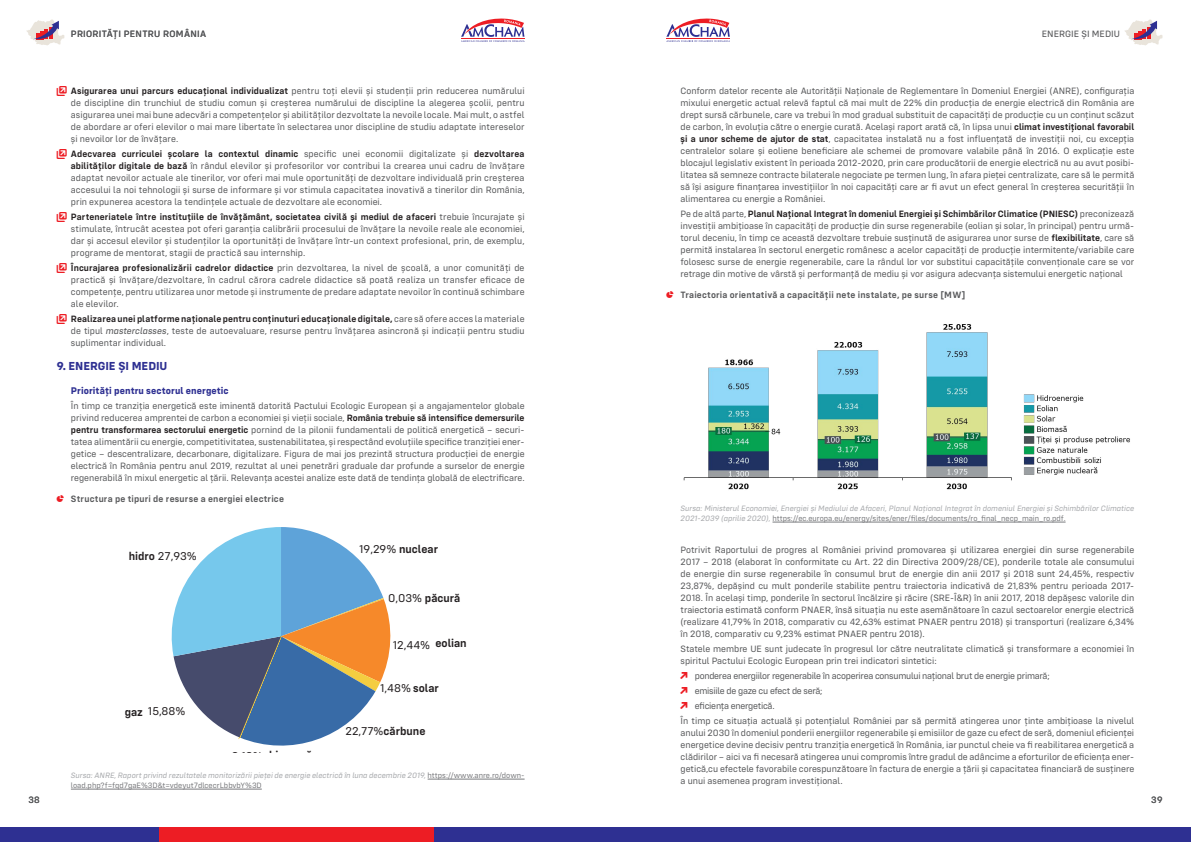
<style>
.page{position:relative;width:1191px;height:842px;background:#fff}
.page>*{position:absolute;margin:0;border:0;box-sizing:border-box;transform-origin:0 0}
.t1{font:700 12px "Config";letter-spacing:-.005em;color:#2e3092}
.t2{font:600 11.7px "Config";color:#231f20}
.t3{font:11.7px "Config";color:#231f20}
.t4{font:700 10px "Config";letter-spacing:.005em;color:#2e3092}
.t5{font:9.5px/12px "Config";color:#58595b;text-align:justify}
.t6{font:9.5px/15px "Config";letter-spacing:-.025em;color:#58595b}
.t7{font:600 9.5px "Config";letter-spacing:.02em;color:#58595b}
.t8{font:9.5px "Config Text";letter-spacing:.035em;color:#58595b}
.t9{font:italic 8px/10px "Config";color:#a7a9ac}
.s1{font-family:"Web Hosting Hub Glyphs";font-size:10px;color:#ed1d24}
.s2{font-weight:600;color:#231f20}
.s3{font-family:"Config Text";font-style:italic}
.s4{font-weight:600}
.s5{font-weight:400}
.s6{font-style:normal;color:#797a7d}
.s7{font-family:"Web Hosting Hub Glyphs";font-size:7px;color:#ed1d24}
</style>
<div class="page">
<hr style="left:427px;top:779px;width:97px;height:1px;background:#797a7d">
<hr style="left:71px;top:789px;width:191px;height:1px;background:#797a7d">
<svg style="left:171px;top:527px;width:220px;height:219px"></svg>
<hr style="left:772px;top:522px;width:293px;height:1px;background:#797a7d">
<img style="left:683px;top:324px;width:447px;height:166px">
<svg style="left:666px;top:18px;width:64px;height:24px"></svg>
<svg style="left:461px;top:18px;width:63px;height:24px"></svg>
<svg style="left:26px;top:19px;width:39px;height:27px"></svg>
<svg style="left:1125px;top:19px;width:37px;height:27px"></svg>
<div style="left:0;top:828px;width:188px;height:14px;background:#2e3092"></div>
<div style="left:433px;top:828px;width:758px;height:14px;background:#2e3092"></div>
<div style="left:159px;top:828px;width:274px;height:14px;background:#ed1d24"></div>
<p class="t8" style="left:71px;top:28px;width:137px">PRIORITĂȚI PENTRU ROMÂNIA</p>
<p class="t8" style="left:1041px;top:28px;width:12px">ENERGIE</p>
<p class="t8" style="left:1081px;top:28px;width:17px">ȘI MEDIU</p>
<p class="t5" style="left:71px;top:85px;width:455px;text-indent:-14px"><span class="s1">ם</span> <span class="s2">Asigurarea unui parcurs educațional individualizat</span> pentru toți elevii și studenții prin reducerea numărului de discipline din trunchiul de studiu comun și creșterea numărului de discipline la alegerea școlii, pentru asigurarea unei mai bune adecvări a competențelor și abilităților dezvoltate la nevoile locale. Mai mult, o astfel de abordare ar oferi elevilor o mai mare libertate în selectarea unor discipline de studiu adaptate intereselor și nevoilor lor de învățare.</p>
<p class="t5" style="left:71px;top:148px;width:455px;text-indent:-14px"><span class="s1">ם</span> <span class="s2">Adecvarea curriculei școlare la contextul dinamic</span> specific unei economii digitalizate și <span class="s2">dezvoltarea abilităților digitale de bază</span> în rândul elevilor și profesorilor vor contribui la crearea unui cadru de învățare adaptat nevoilor actuale ale tinerilor, vor oferi mai mule oportunități de dezvoltare individuală prin creșterea accesului la noi tehnologii și surse de informare și vor stimula capacitatea inovativă a tinerilor din România, prin expunerea acestora la tendințele actuale de dezvoltare ale economiei.</p>
<p class="t5" style="left:71px;top:211px;width:455px;text-indent:-14px"><span class="s1">ם</span> <span class="s2">Parteneriatele între instituțiile de învățământ, societatea civilă și mediul de afaceri</span> trebuie încurajate și stimulate, întrucât acestea pot oferi garanția calibrării procesului de învățare la nevoile reale ale economiei, dar și accesul elevilor și studenților la oportunități de învățare într-un context profesional, prin, de exemplu, programe de mentorat, stagii de practică sau internship.</p>
<p class="t5" style="left:71px;top:262px;width:455px;text-indent:-14px"><span class="s1">ם</span> <span class="s2">Încurajarea profesionalizării cadrelor didactice</span> prin dezvoltarea, la nivel de școală, a unor comunități de practică și învățare/dezvoltare, în cadrul cărora cadrele didactice să poată realiza un transfer eficace de competențe, pentru utilizarea unor metode și instrumente de predare adaptate nevoilor în continuă schimbare ale elevilor.</p>
<p class="t5" style="left:71px;top:313px;width:455px;text-indent:-14px"><span class="s1">ם</span> <span class="s2">Realizarea unei platforme naționale pentru conținuturi educaționale digitale,</span> care să ofere acces la materiale de tipul <span class="s3">masterclasses</span>, teste de autoevaluare, resurse pentru învățarea asincronă și indicații pentru studiu suplimentar individual.</p>
<p class="t1" style="left:57px;top:359px;width:112px">9. ENERGIE ȘI MEDIU</p>
<p class="t4" style="left:71px;top:385px;width:159px">Priorități pentru sectorul energetic</p>
<p class="t5" style="left:71px;top:400px;width:455px">În timp ce tranziția energetică este iminentă datorită Pactului Ecologic European și a angajamentelor globale privind reducerea amprentei de carbon a economiei și vieții sociale, <span class="s2">România trebuie să intensifice demersurile pentru transformarea sectorului energetic</span> pornind de la pilonii fundamentali de politică energetică – securi&shy;tatea alimentării cu energie, competitivitatea, sustenabilitatea, și respectând evoluțiile specifice tranziției ener&shy;getice – descentralizare, decarbonare, digitalizare. Figura de mai jos prezintă structura producției de energie electrică în România pentru anul 2019, rezultat al unei penetrări graduale dar profunde a surselor de energie regenerabilă în mixul energetic al țării. Relevanța acestei analize este dată de tendința globală de electrificare.</p>
<p class="t7" style="left:71px;top:493px;width:215px">Structura pe tipuri de resurse a energiei electrice</p>
<p class="t3" style="left:129px;top:549px;width:70px"><span class="s4">hidro</span> 27,93%</p>
<p class="t3" style="left:125px;top:704px;width:62px"><span class="s4">gaz</span> 15,88%</p>
<p class="t3" style="left:231px;top:749px;width:33px">0,18%</p>
<p class="t2" style="left:359px;top:542px;width:80px"><span class="s5">19,29%</span> nuclear</p>
<p class="t2" style="left:388px;top:591px;width:74px"><span class="s5">0,03%</span> păcură</p>
<p class="t3" style="left:393px;top:638px;width:39px">12,44%</p>
<p class="t3" style="left:380px;top:681px;width:60px">1,48% <span class="s4">solar</span></p>
<p class="t2" style="left:345px;top:724px;width:81px"><span class="s5">22,77%</span>cărbune</p>
<p class="t2" style="left:435px;top:636px;width:33px">eolian</p>
<p class="t9" style="left:71px;top:770px;width:455px">Sursa: ANRE, Raport privind rezultatele monitorizării pieței de energie electrică în luna decembrie 2019, <span class="s6">https://www.anre.ro/down&shy;load.php?f=fqd7gaE%3D&amp;t=vdeyut7dlcecrLbbvbY%3D</span></p>
<p class="t5" style="left:680px;top:85px;width:455px">Conform datelor recente ale Autorității Naționale de Reglementare în Domeniul Energiei (ANRE), configurația mixului energetic actual relevă faptul că mai mult de 22% din producția de energie electrică din România are drept sursă cărbunele, care va trebui în mod gradual substituit de capacități de producție cu un conținut scăzut de carbon, în evoluția către o energie curată. Același raport arată că, în lipsa unui <span class="s2">climat investițional favorabil și a unor scheme de ajutor de stat</span>, capacitatea instalată nu a fost influențată de investiții noi, cu excepția centralelor solare și eoliene beneficiare ale schemei de promovare valabile până în 2016. O explicație este blocajul legislativ existent în perioada 2012-2020, prin care producătorii de energie electrică nu au avut posibi&shy;litatea să semneze contracte bilaterale negociate pe termen lung, în afara pieței centralizate, care să le permită să își asigure finanțarea investițiilor în noi capacități care ar fi avut un efect general în creșterea securității în alimentarea cu energie a României.</p>
<p class="t5" style="left:680px;top:208px;width:455px">Pe de altă parte, <span class="s2">Planul Național Integrat în domeniul Energiei și Schimbărilor Climatice (PNIESC)</span> preconizează investiții ambițioase în capacități de producție din surse regenerabile (eolian și solar, în principal) pentru urmă&shy;torul deceniu, în timp ce această dezvoltare trebuie susținută de asigurarea unor surse de <span class="s2">flexibilitate</span>, care să permită instalarea în sectorul energetic românesc a acelor capacități de producție intermitente/variabile care folosesc surse de energie regenerabile, care la rândul lor vor substitui capacitățile convenționale care se vor retrage din motive de vârstă și performanță de mediu și vor asigura adecvanța sistemului energetic național</p>
<p class="t7" style="left:680px;top:289px;width:286px">Traiectoria orientativă a capacității nete instalate, pe surse [MW]</p>
<p class="t9" style="left:680px;top:503px;width:455px">Sursa: Ministerul Economiei, Energiei și Mediului de Afaceri, Planul Național Integrat în domeniul Energiei și Schimbărilor Climatice<br>2021-2039 (aprilie 2020), <span class="s6">https://ec.europa.eu/energy/sites/ener/files/documents/ro_final_necp_main_ro.pdf.</span></p>
<p class="t5" style="left:680px;top:544px;width:455px">Potrivit Raportului de progres al României privind promovarea și utilizarea energiei din surse regenerabile 2017 – 2018 (elaborat în conformitate cu Art. 22 din Directiva 2009/28/CE), ponderile totale ale consumului de energie din surse regenerabile în consumul brut de energie din anii 2017 și 2018 sunt 24,45%, respectiv 23,87%, depăşind cu mult ponderile stabilite pentru traiectoria indicativă de 21,83% pentru perioada 2017- 2018. În același timp, ponderile în sectorul încălzire şi răcire (SRE-Î&amp;R) în anii 2017, 2018 depăşesc valorile din traiectoria estimată conform PNAER, însă situaţia nu este asemănătoare în cazul sectoarelor energie electrică (realizare 41,79% în 2018, comparativ cu 42,63% estimat PNAER pentru 2018) şi transporturi (realizare 6,34% în 2018, comparativ cu 9,23% estimat PNAER pentru 2018).</p>
<p class="t5" style="left:680px;top:643px;width:455px">Statele membre UE sunt judecate în progresul lor către neutralitate climatică și transformare a economiei în spiritul Pactului Ecologic European prin trei indicatori sintetici:</p>
<p class="t6" style="left:680px;top:668px;width:455px"><span class="s7">֮</span> ponderea energiilor regenerabile în acoperirea consumului național brut de energie primară;<br><span class="s7">֮</span> emisiile de gaze cu efect de seră;<br><span class="s7">֮</span> eficiența energetică.<br>În timp ce situația actuală și potențialul României par să permită atingerea unor ținte ambițioase la nivelul</p>
<p class="t5" style="left:680px;top:727px;width:455px">anului 2030 în domeniul ponderii energiilor regenerabile și emisiilor de gaze cu efect de seră, domeniul eficienței energetice devine decisiv pentru tranziția energetică în România, iar punctul cheie va fi reabilitarea energetică a clădirilor – aici va fi necesară atingerea unui compromis între gradul de adâncime a eforturilor de eficiența ener&shy;getică,cu efectele favorabile corespunzătoare în factura de energie a țării și capacitatea financiară de susținere a unui asemenea program investițional.</p>
<p class="t8" style="left:28px;top:794px;width:13px">38</p>
<p class="t8" style="left:1151px;top:794px;width:13px">39</p>
</div>
